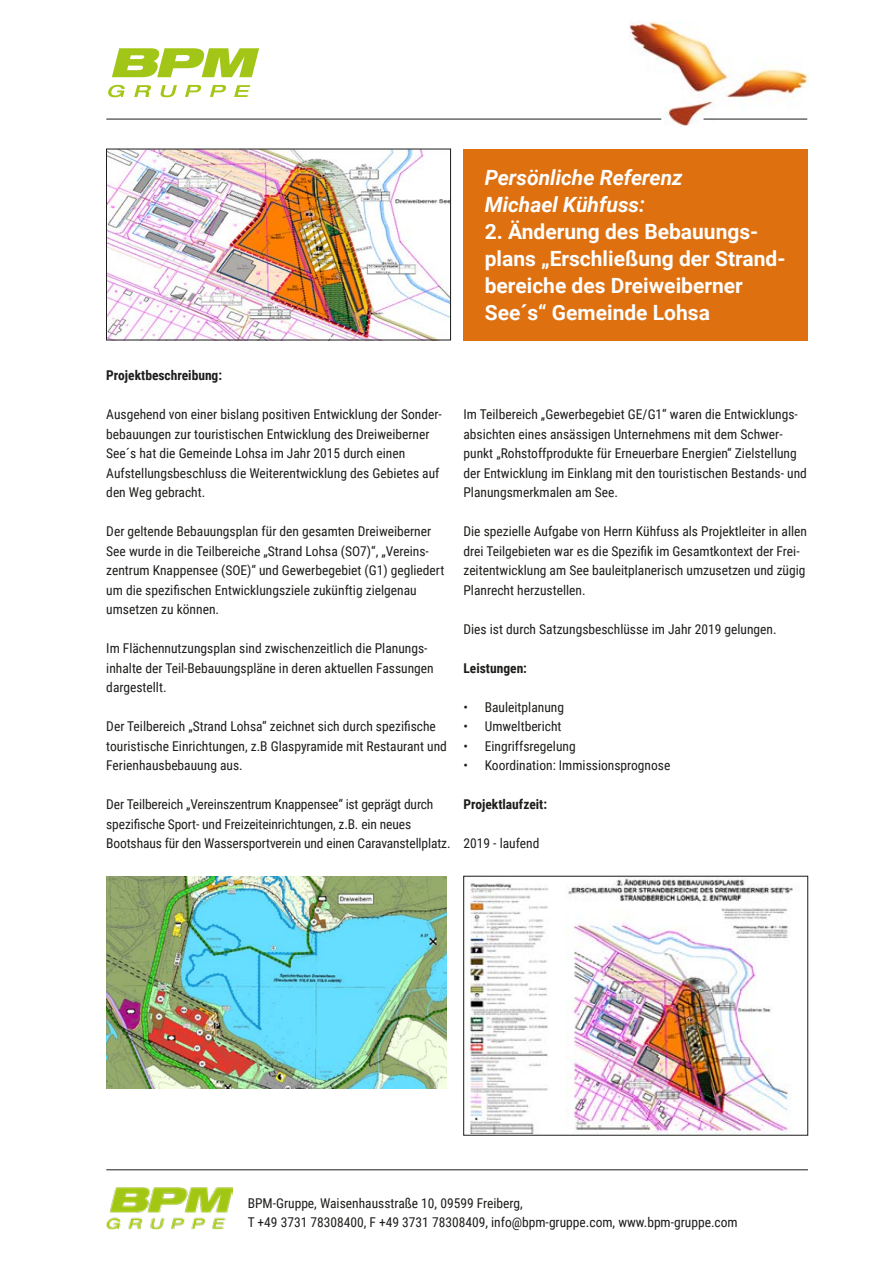
<style>
.page{position:relative;width:893px;height:1263px;background:#fff}
.page>*{position:absolute;margin:0;border:0;box-sizing:border-box;transform-origin:0 0}
.t1{font:700 21px/27px "Roboto";color:#fff}
.t2{font:italic 700 21px/27px "Roboto";color:#fff}
.t3{font:13.5px/19.5px "Roboto Condensed";color:#1d1d1b}
.t4{font:700 13.5px "Roboto Condensed";color:#1d1d1b}
</style>
<div class="page">
<img style="left:629px;top:21px;width:179px;height:105px">
<svg style="left:112px;top:48px;width:147px;height:29px"></svg>
<svg style="left:108px;top:85px;width:17px;height:12px"></svg>
<svg style="left:160px;top:85px;width:17px;height:12px"></svg>
<svg style="left:134px;top:85px;width:17px;height:12px"></svg>
<svg style="left:210px;top:85px;width:16px;height:12px"></svg>
<svg style="left:234px;top:85px;width:16px;height:12px"></svg>
<svg style="left:185px;top:85px;width:16px;height:12px"></svg>
<hr style="left:106px;top:119px;width:555px;height:1px;background:#1d1d1b">
<hr style="left:703px;top:119px;width:104px;height:1px;background:#1d1d1b">
<div style="left:463px;top:149px;width:345px;height:191px;background:#de7010"></div>
<hr style="left:106px;top:1169px;width:702px;height:1px;background:#1d1d1b">
<img style="left:108px;top:151px;width:341px;height:187px">
<div style="left:106px;top:149px;width:345px;height:191px;border:1px solid #1d1d1b"></div>
<img style="left:106px;top:876px;width:340px;height:213px">
<img style="left:465px;top:878px;width:328px;height:255px">
<div style="left:463px;top:876px;width:345px;height:259px;border:1px solid #1d1d1b"></div>
<img style="left:106px;top:1187px;width:126px;height:42px">
<h1 class="t2" style="left:485px;top:163px;width:199px">Persönliche Referenz<br>Michael Kühfuss:</h1>
<h1 class="t1" style="left:485px;top:217px;width:302px">2. Änderung des Bebauungs&shy;plans „Erschließung der Strand&shy;bereiche des Dreiweiberner<br>See´s“ Gemeinde Lohsa</h1>
<p class="t4" style="left:106px;top:366px;width:117px">Projektbeschreibung:</p>
<p class="t3" style="left:106px;top:404px;width:337px">Ausgehend von einer bislang positiven Entwicklung der Sonder&shy;bebauungen zur touristischen Entwicklung des Dreiweiberner See´s hat die Gemeinde Lohsa im Jahr 2015 durch einen Aufstellungsbeschluss die Weiterentwicklung des Gebietes auf den Weg gebracht.</p>
<p class="t3" style="left:106px;top:521px;width:340px">Der geltende Bebauungsplan für den gesamten Dreiweiberner See wurde in die Teilbereiche „Strand Lohsa (SO7)“, „Vereins&shy;zentrum Knappensee (SOE)“ und Gewerbegebiet (G1) gegliedert um die spezifischen Entwicklungsziele zukünftig zielgenau umsetzen zu können.</p>
<p class="t3" style="left:106px;top:638px;width:329px">Im Flächennutzungsplan sind zwischenzeitlich die Planungs&shy;inhalte der Teil-Bebauungspläne in deren aktuellen Fassungen dargestellt.</p>
<p class="t3" style="left:106px;top:716px;width:342px">Der Teilbereich „Strand Lohsa“ zeichnet sich durch spezifische touristische Einrichtungen, z.B Glaspyramide mit Restaurant und<br>Ferienhausbebauung aus.</p>
<p class="t3" style="left:106px;top:794px;width:346px">Der Teilbereich „Vereinszentrum Knappensee“ ist geprägt durch spezifische Sport- und Freizeiteinrichtungen, z.B. ein neues<br>Bootshaus für den Wassersportverein und einen Caravanstellplatz.</p>
<p class="t3" style="left:463px;top:404px;width:345px">Im Teilbereich „Gewerbegebiet GE/G1“ waren die Entwicklungs&shy;absichten eines ansässigen Unternehmens mit dem Schwer&shy;punkt „Rohstoffprodukte für Erneuerbare Energien“ Zielstellung der Entwicklung im Einklang mit den touristischen Bestands- und Planungsmerkmalen am See.</p>
<p class="t3" style="left:463px;top:521px;width:345px">Die spezielle Aufgabe von Herrn Kühfuss als Projektleiter in allen drei Teilgebieten war es die Spezifik im Gesamtkontext der Frei&shy;zeitentwicklung am See bauleitplanerisch umzusetzen und zügig Planrecht herzustellen.</p>
<p class="t3" style="left:463px;top:618px;width:315px">Dies ist durch Satzungsbeschlüsse im Jahr 2019 gelungen.</p>
<p class="t4" style="left:463px;top:658px;width:65px">Leistungen:</p>
<p class="t3" style="left:463px;top:696px;width:102px">• Bauleitplanung</p>
<p class="t3" style="left:463px;top:716px;width:100px">• Umweltbericht</p>
<p class="t3" style="left:463px;top:735px;width:114px">• Eingriffsregelung</p>
<p class="t3" style="left:463px;top:755px;width:208px">• Koordination: Immissionsprognose</p>
<p class="t4" style="left:463px;top:795px;width:85px">Projektlaufzeit:</p>
<p class="t3" style="left:463px;top:833px;width:77px">2019 - laufend</p>
<p class="t3" style="left:248px;top:1192px;width:492px">BPM-Gruppe, Waisenhausstraße 10, 09599 Freiberg,<br>T +49 3731 78308400, F +49 3731 78308409, info@bpm-gruppe.com, www.bpm-gruppe.com</p>
</div>
